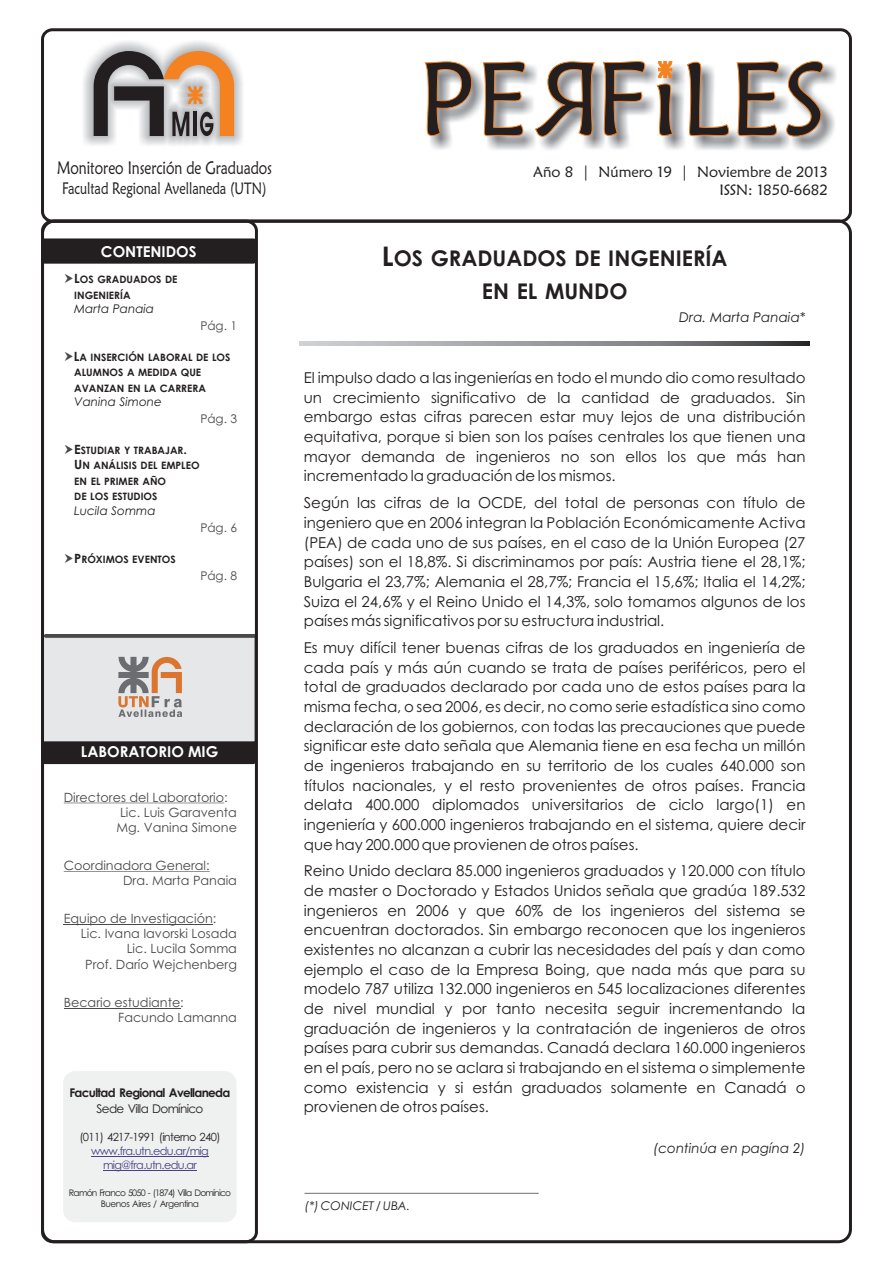
<style>
.page{position:relative;width:893px;height:1263px;background:#fff}
.page>*{position:absolute;margin:0;border:0;box-sizing:border-box;transform-origin:0 0}
.t1{font:700 21.6px/32.7px "Century Gothic";color:#231f20;text-align:center}
.t2{font:18px "Maiandra GD";color:#231f20;scale:.78 1}
.t3{font:16.5px "Maiandra GD";color:#231f20;scale:.78 1}
.t4{font:15px/19.6px "Century Gothic";color:#231f20;text-align:justify}
.t5{font:15px/18px "Maiandra GD";color:#231f20;text-align:right}
.t6{font:700 15px "Century Gothic";color:#fff}
.t7{font:italic 13.5px "Century Gothic";color:#231f20}
.t8{font:12.75px/15.1px "Century Gothic";color:#4a494a}
.t9{font:700 12px "Century Gothic";letter-spacing:-.055em;color:#231f20}
.t10{font:italic 12px "Century Gothic";color:#231f20}
.t11{font:12px "Century Gothic";color:#4a494a}
.t12{font:12px "Century Gothic";letter-spacing:-.055em;color:#231f20}
.t13{font:11.25px/13.8px "Century Gothic";letter-spacing:-.055em;color:#464285;text-align:center}
.t14{font:11.25px "Century Gothic";letter-spacing:-.055em;color:#231f20}
.t15{font:700 10.2px/15.5px "Century Gothic";color:#231f20}
.t16{font:9px/10.9px "Century Gothic";letter-spacing:-.085em;color:#231f20;text-align:center}
.s1{font-size:12.75px}
.s2{font-size:27px}
</style>
<div class="page">
<div style="left:41px;top:28px;width:811px;height:195px;border:3px solid #231f20;border-radius:10px"></div>
<img style="left:83px;top:41px;width:160px;height:104px">
<svg style="left:94px;top:51px;width:140px;height:85px;background:#a59181"></svg>
<div style="left:43px;top:238px;width:212px;height:26px;background:#231f20"></div>
<div style="left:42px;top:739px;width:213px;height:25px;background:#231f20"></div>
<div style="left:42px;top:635px;width:213px;height:107px;background:#e6e7e9"></div>
<svg style="left:45px;top:634px;width:209px;height:4px"></svg>
<svg style="left:118px;top:657px;width:64px;height:60px"></svg>
<div style="left:41px;top:220px;width:217px;height:1023px;border:3px solid #231f20;border-radius:10px"></div>
<img style="left:430px;top:65px;width:406px;height:86px">
<svg style="left:786px;top:61px;width:37px;height:76px"></svg>
<svg style="left:737px;top:62px;width:42px;height:74px;background:#8d7f77"></svg>
<svg style="left:687px;top:62px;width:42px;height:74px"></svg>
<svg style="left:657px;top:84px;width:16px;height:52px"></svg>
<svg style="left:603px;top:61px;width:42px;height:75px"></svg>
<svg style="left:535px;top:61px;width:60px;height:76px"></svg>
<svg style="left:483px;top:62px;width:42px;height:74px;background:#8e8178"></svg>
<svg style="left:425px;top:61px;width:47px;height:75px"></svg>
<svg style="left:658px;top:61px;width:14px;height:17px"></svg>
<div style="left:64px;top:1071px;width:172px;height:151px;background:#eff0f0;border:1px solid #eff0f0;border-radius:11px"></div>
<hr style="left:91px;top:1156px;width:118px;height:1px;background:#464285">
<hr style="left:103px;top:1170px;width:94px;height:1px;background:#464285">
<hr style="left:64px;top:803px;width:160px;height:1px;background:#4a494a">
<hr style="left:64px;top:871px;width:146px;height:1px;background:#4a494a">
<hr style="left:64px;top:924px;width:149px;height:1px;background:#4a494a">
<hr style="left:64px;top:1008px;width:116px;height:1px;background:#4a494a">
<svg style="left:300px;top:342px;width:510px;height:4px;background:#8f9093"></svg>
<p class="t2" style="left:57px;top:160px;width:277px">Monitoreo Inserción de Graduados</p>
<p class="t3" style="left:62px;top:182px;width:264px">Facultad Regional Avellaneda (UTN)</p>
<p class="t6" style="left:101px;top:245px;width:97px">CONTENIDOS</p>
<p class="t15" style="left:74px;top:273px;width:105px"><span class="s1">L</span>OS GRADUADOS DE<br>INGENIERÍA</p>
<p class="t10" style="left:74px;top:304px;width:81px">Marta Panaia</p>
<p class="t15" style="left:74px;top:350px;width:158px"><span class="s1">L</span>A INSERCIÓN LABORAL DE LOS<br>ALUMNOS A MEDIDA QUE<br>AVANZAN EN LA CARRERA</p>
<p class="t11" style="left:200px;top:321px;width:38px">Pág. 1</p>
<p class="t10" style="left:74px;top:397px;width:89px">Vanina Simone</p>
<p class="t11" style="left:200px;top:414px;width:38px">Pág. 3</p>
<p class="t15" style="left:74px;top:443px;width:127px"><span class="s1">E</span>STUDIAR Y TRABAJAR<span class="s1">.<br>U</span>N ANÁLISIS DEL EMPLEO<br>EN EL PRIMER AÑO<br>DE LOS ESTUDIOS</p>
<p class="t10" style="left:74px;top:506px;width:83px">Lucila Somma</p>
<p class="t15" style="left:74px;top:552px;width:103px"><span class="s1">P</span>RÓXIMOS EVENTOS</p>
<p class="t11" style="left:200px;top:523px;width:38px">Pág. 6</p>
<p class="t11" style="left:200px;top:571px;width:38px">Pág. 8</p>
<p class="t6" style="left:81px;top:745px;width:139px">LABORATORIO MIG</p>
<p class="t8" style="left:120px;top:790px;width:118px;text-indent:-56px">Directores del Laboratorio:<br>Lic. Luis Garaventa</p>
<p class="t8" style="left:116px;top:821px;width:122px">Mg. Vanina Simone</p>
<p class="t8" style="left:64px;top:859px;width:147px">Coordinadora General:</p>
<p class="t8" style="left:123px;top:874px;width:115px">Dra. Marta Panaia</p>
<p class="t8" style="left:64px;top:912px;width:154px">Equipo de Investigación:</p>
<p class="t8" style="left:85px;top:957px;width:153px">Prof. Darío Wejchenberg</p>
<p class="t8" style="left:81px;top:927px;width:158px;text-align:right">Lic. Ivana Iavorski Losada<br>Lic. Lucila Somma</p>
<p class="t8" style="left:118px;top:995px;width:120px;text-indent:-54px">Becario estudiante:<br>Facundo Lamanna</p>
<p class="t9" style="left:70px;top:1088px;width:162px">Facultad Regional Avellaneda</p>
<p class="t12" style="left:97px;top:1104px;width:108px">Sede Villa Domínico</p>
<p class="t14" style="left:79px;top:1133px;width:143px">(011) 4217-1991 (interno 240)</p>
<p class="t13" style="left:91px;top:1145px;width:119px">www.fra.utn.edu.ar/mig mig@fra.utn.edu.ar</p>
<p class="t16" style="left:69px;top:1188px;width:164px">Ramón Franco 5050 - (1874) Vila Domínico<br>Buenos Aires / Argentina</p>
<p class="t5" style="left:533px;top:164px;width:296px">Año 8 | Número 19 | Noviembre de 2013<br>ISSN: 1850-6682</p>
<h1 class="t1" style="left:382px;top:244px;width:347px"><span class="s2">L</span>OS GRADUADOS DE INGENIERÍA<br>EN EL MUNDO</h1>
<p class="t7" style="left:679px;top:312px;width:128px">Dra. Marta Panaia*</p>
<p class="t4" style="left:304px;top:369px;width:503px">El impulso dado a las ingenierías en todo el mundo dio como resultado un crecimiento significativo de la cantidad de graduados. Sin embargo estas cifras parecen estar muy lejos de una distribución equitativa, porque si bien son los países centrales los que tienen una mayor demanda de ingenieros no son ellos los que más han incrementado la graduación de los mismos.</p>
<p class="t4" style="left:304px;top:494px;width:503px">Según las cifras de la OCDE, del total de personas con título de ingeniero que en 2006 integran la Población Económicamente Activa (PEA) de cada uno de sus países, en el caso de la Unión Europea (27 países) son el 18,8%. Si discriminamos por país: Austria tiene el 28,1%; Bulgaria el 23,7%; Alemania el 28,7%; Francia el 15,6%; Italia el 14,2%; Suiza el 24,6% y el Reino Unido el 14,3%, solo tomamos algunos de los países más significativos por su estructura industrial.</p>
<p class="t4" style="left:304px;top:639px;width:503px">Es muy difícil tener buenas cifras de los graduados en ingeniería de cada país y más aún cuando se trata de países periféricos, pero el total de graduados declarado por cada uno de estos países para la misma fecha, o sea 2006, es decir, no como serie estadística sino como declaración de los gobiernos, con todas las precauciones que puede significar este dato señala que Alemania tiene en esa fecha un millón de ingenieros trabajando en su territorio de los cuales 640.000 son títulos nacionales, y el resto provenientes de otros países. Francia delata 400.000 diplomados universitarios de ciclo largo(1) en ingeniería y 600.000 ingenieros trabajando en el sistema, quiere decir que hay 200.000 que provienen de otros países.</p>
<p class="t4" style="left:304px;top:862px;width:503px">Reino Unido declara 85.000 ingenieros graduados y 120.000 con título de master o Doctorado y Estados Unidos señala que gradúa 189.532 ingenieros en 2006 y que 60% de los ingenieros del sistema se encuentran doctorados. Sin embargo reconocen que los ingenieros existentes no alcanzan a cubrir las necesidades del país y dan como ejemplo el caso de la Empresa Boing, que nada más que para su modelo 787 utiliza 132.000 ingenieros en 545 localizaciones diferentes de nivel mundial y por tanto necesita seguir incrementando la graduación de ingenieros y la contratación de ingenieros de otros países para cubrir sus demandas. Canadá declara 160.000 ingenieros en el país, pero no se aclara si trabajando en el sistema o simplemente como existencia y si están graduados solamente en Canadá o provienen de otros países.</p>
<p class="t7" style="left:653px;top:1143px;width:154px">(continúa en pagína 2)</p>
<p class="t9" style="left:305px;top:1182px;width:235px">_______________________________________</p>
<p class="t10" style="left:305px;top:1201px;width:107px">(*) CONICET / UBA.</p>
</div>
